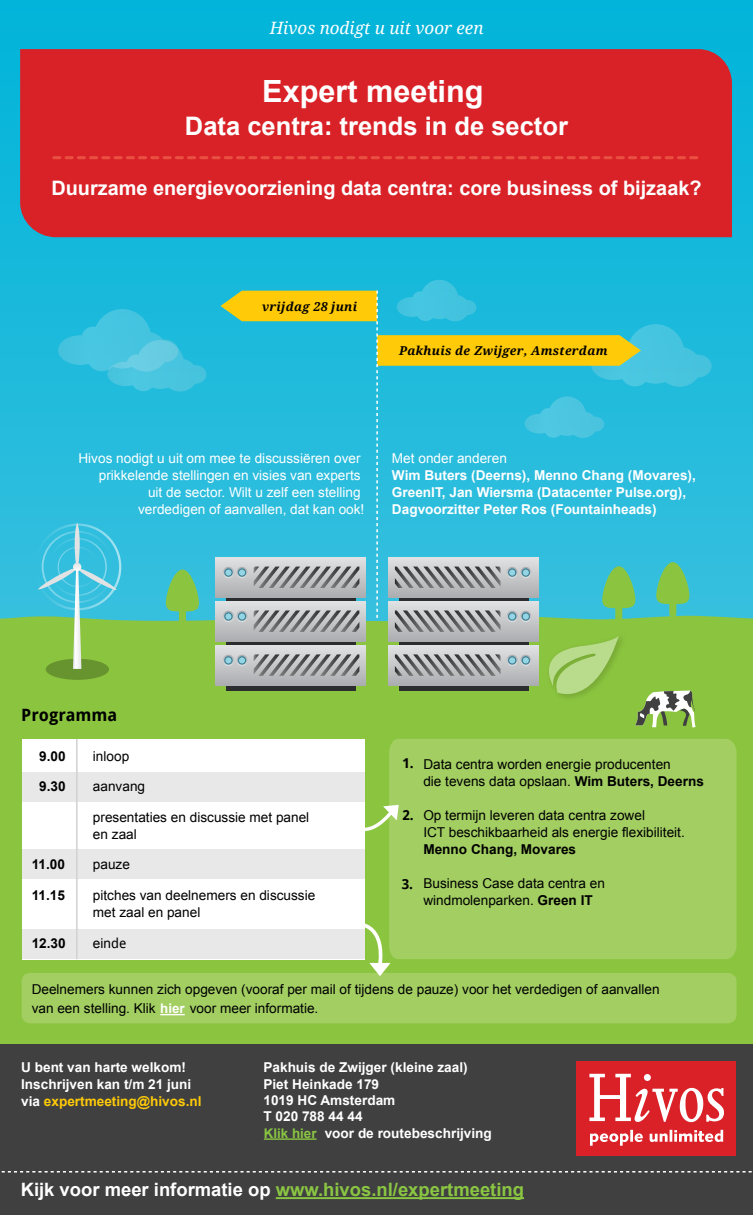
<style>
.page{position:relative;width:753px;height:1215px;background:#fff}
.page>*{position:absolute;margin:0;border:0;box-sizing:border-box;transform-origin:0 0}
.t1{font:700 30.6px "Arial";color:#fff}
.t2{font:700 25.5px "Arial";color:#fff}
.t3{font:700 19.95px "Arial";color:#fff}
.t4{font:700 18.45px "Arial";color:#8ac641}
.t5{font:italic 16.95px "Droid Serif";color:#fff}
.t6{font:700 16.95px "Droid Sans";color:#000}
.t7{font:13.65px/17px "Arial";color:#000}
.t8{font:700 13.65px/17px "Arial";color:#fff}
.t9{font:13.65px/17px "Arial";color:#fff;text-align:right}
.t10{font:700 13.65px "Arial";color:#000}
.t11{font:700 13.65px "Droid Sans";color:#000}
.t12{font:700 13.35px "Arial";color:#8ac641}
.t13{font:italic 700 12.3px "Droid Serif";letter-spacing:.025em;color:#000}
.s1{font-weight:400}
.s2{font-family:"Droid Sans"}
.s3{font-weight:700}
.s4{font-weight:700;font-size:13.35px;color:#fff}
.s5{color:#ffca07}
.s6{color:#fff}
</style>
<div class="page">
<div style="left:0;top:0;width:752px;height:1215px;background:linear-gradient(to right,#0cb6da,#0cb6da)"></div>
<div style="left:20px;top:49px;width:711px;height:188px;background:#d92228"></div>
<div style="left:0;top:622px;width:752px;height:452px;background:#8bc53f"></div>
<div style="left:0;top:1044px;width:752px;height:171px;background:#404041"></div>
<svg style="left:54px;top:156px;width:648px;height:3px;background:#e33f38"></svg>
<div style="left:576px;top:1061px;width:160px;height:95px;background:#da2128"></div>
<svg style="left:590px;top:1130px;width:52px;height:16px"></svg>
<svg style="left:649px;top:1130px;width:74px;height:12px"></svg>
<svg style="left:589px;top:1074px;width:134px;height:48px"></svg>
<div style="left:22px;top:739px;width:342px;height:220px;background:#fff"></div>
<div style="left:22px;top:772px;width:342px;height:29px;background:#e8e8e8"></div>
<div style="left:22px;top:849px;width:342px;height:30px;background:#e8e8e8"></div>
<div style="left:22px;top:929px;width:342px;height:30px;background:#e8e8e8"></div>
<hr style="left:76px;top:739px;width:2px;height:220px;background:#d0d2d3">
<div style="left:389px;top:739px;width:347px;height:220px;background:#a2ce62"></div>
<div style="left:22px;top:973px;width:714px;height:50px;background:#a2ce62;border-radius:8px"></div>
<svg style="left:353px;top:920px;width:37px;height:56px"></svg>
<svg style="left:364px;top:805px;width:34px;height:26px"></svg>
<svg style="left:1px;top:1171px;width:751px;height:2px"></svg>
<svg style="left:0;top:280px;width:752px;height:447px"></svg>
<hr style="left:276px;top:1197px;width:248px;height:2px;background:#8ac641">
<hr style="left:264px;top:1138px;width:52px;height:2px;background:#8ac641">
<svg style="left:160px;top:1014px;width:25px;height:1px"></svg>
<p class="t5" style="left:270px;top:17px;width:215px">Hivos nodigt u uit voor een</p>
<p class="t1" style="left:262px;top:71px;width:223px">Expert meeting</p>
<p class="t2" style="left:185px;top:109px;width:384px">Data centra: trends in de sector</p>
<p class="t3" style="left:51px;top:175px;width:651px">Duurzame energievoorziening data centra: core business of bijzaak?</p>
<p class="t13" style="left:262px;top:298px;width:97px">vrijdag 28 juni</p>
<p class="t13" style="left:399px;top:342px;width:210px">Pakhuis de Zwijger, Amsterdam</p>
<p class="t9" style="left:78px;top:450px;width:287px">Hivos nodigt u uit om mee te discussiëren over prikkelende stellingen en visies van experts<br>uit de sector. Wilt u zelf een stelling<br>verdedigen of aanvallen, dat kan ook!</p>
<p class="t8" style="left:392px;top:451px;width:305px"><span class="s1">Met onder anderen<br></span>Wim Buters (Deerns), Menno Chang (Movares), GreenIT, Jan Wiersma (Datacenter Pulse.org), Dagvoorzitter Peter Ros (Fountainheads)</p>
<p class="t6" style="left:21px;top:703px;width:97px">Programma</p>
<p class="t10" style="left:39px;top:747px;width:28px">9.00</p>
<p class="t7" style="left:93px;top:747px;width:38px">inloop</p>
<p class="t10" style="left:39px;top:777px;width:28px">9.30</p>
<p class="t7" style="left:93px;top:778px;width:54px">aanvang</p>
<p class="t7" style="left:93px;top:809px;width:218px">presentaties en discussie met panel en zaal</p>
<p class="t10" style="left:32px;top:855px;width:35px">11.00</p>
<p class="t7" style="left:93px;top:856px;width:39px">pauze</p>
<p class="t10" style="left:32px;top:886px;width:35px">11.15</p>
<p class="t7" style="left:93px;top:887px;width:224px">pitches van deelnemers en discussie met zaal en panel</p>
<p class="t10" style="left:32px;top:934px;width:36px">12.30</p>
<p class="t7" style="left:93px;top:934px;width:35px">ein<span class="s2">de</span></p>
<p class="t11" style="left:402px;top:753px;width:13px">1.</p>
<p class="t11" style="left:402px;top:805px;width:13px">2.</p>
<p class="t11" style="left:401px;top:874px;width:13px">3.</p>
<p class="t7" style="left:423px;top:756px;width:282px">Data centra worden energie producenten<br>die tevens data opslaan. <span class="s3">Wim Buters, Deerns</span></p>
<p class="t7" style="left:423px;top:807px;width:263px">Op termijn leveren data centra zowel<br>ICT beschikbaarheid als energie flexibiliteit.<br><span class="s3">Menno Chang, Movares</span></p>
<p class="t7" style="left:423px;top:875px;width:183px">Business Case data centra en windmolenparken. <span class="s3">Green IT</span></p>
<p class="t7" style="left:32px;top:980px;width:629px;line-height:18.8px">Deelnemers kunnen zich opgeven (vooraf per mail of tijdens de pauze) voor het verdedigen of aanvallen van een stelling. Klik <span class="s4">hier</span> voor meer informatie.</p>
<p class="t8" style="left:21px;top:1060px;width:182px">U bent van harte welkom!<br>Inschrijven kan t/m 21 juni via <span class="s5">expertmeeting@hivos.nl</span></p>
<p class="t8" style="left:263px;top:1060px;width:206px">Pakhuis de Zwijger (kleine zaal)</p>
<p class="t8" style="left:263px;top:1076px;width:117px">Piet Heinkade 179</p>
<p class="t8" style="left:263px;top:1092px;width:133px">1019 HC Amsterdam</p>
<p class="t8" style="left:263px;top:1109px;width:101px">T 020 788 44 44</p>
<p class="t8" style="left:324px;top:1125px;width:169px">voor de routebeschrijving</p>
<p class="t12" style="left:264px;top:1124px;width:54px">Klik hier</p>
<p class="t4" style="left:21px;top:1177px;width:504px"><span class="s6">Kijk voor meer informatie op</span> www.hivos.nl/expertmeeting</p>
</div>
